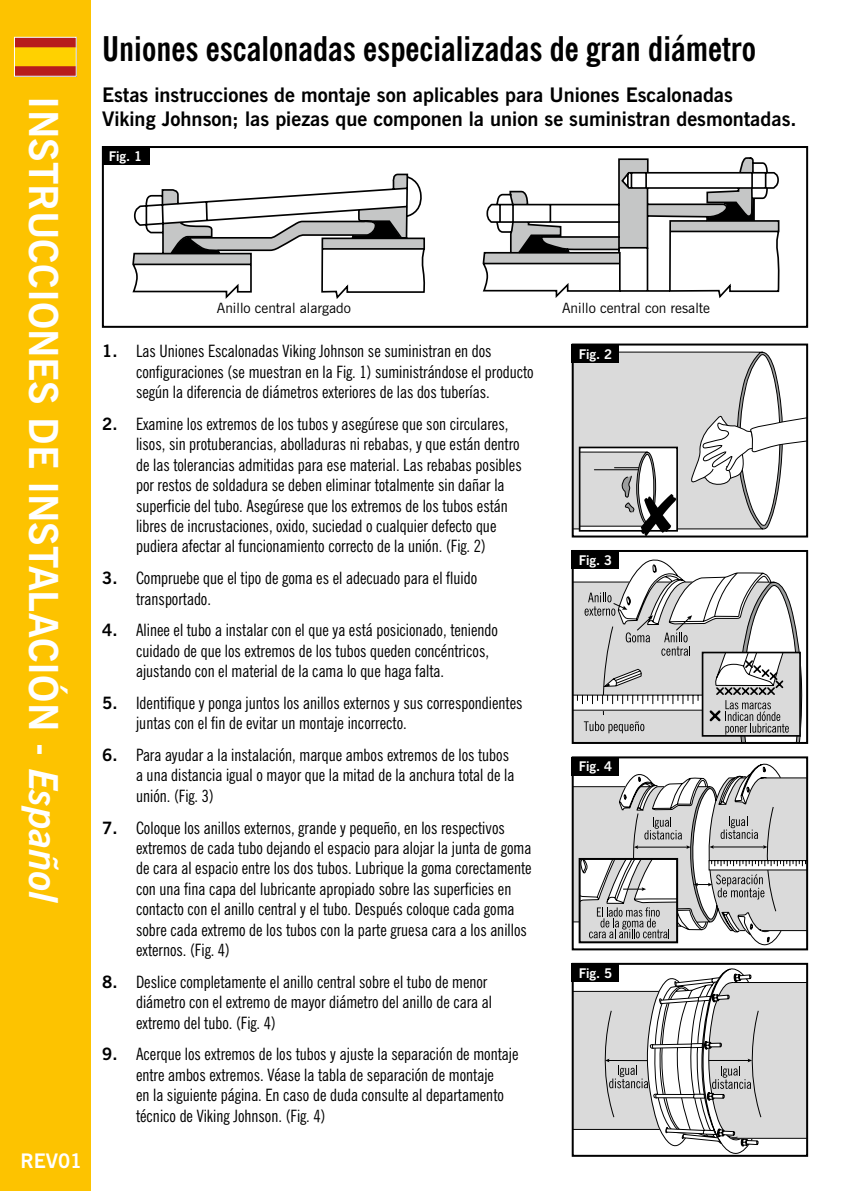
<style>
.page{position:relative;width:842px;height:1191px;background:#fff}
.page>*{position:absolute;margin:0;border:0;box-sizing:border-box;transform-origin:0 0}
.t1{font:700 40px "News Gothic BT";color:#fff}
.t2{font:700 condensed 34px "News Gothic BT";color:#000}
.t3{font:700 20px/24px "News Gothic BT";color:#000}
.t4{font:700 20px "News Gothic BT";color:#fff}
.t5{font:condensed 17px/20.4px "News Gothic BT";color:#000}
.t6{font:14.2px "News Gothic BT";color:#000}
.t7{font:700 13.4px "News Gothic BT";letter-spacing:-.01em;color:#fff}
.s1{font-style:italic}
.s2{font-weight:700;font-stretch:normal}
</style>
<div class="page">
<svg style="left:575px;top:968px;width:230px;height:185px"></svg>
<div style="left:572px;top:962px;width:236px;height:194px;border:2px solid #000"></div>
<div style="left:572px;top:963px;width:47px;height:19px;background:#000"></div>
<div style="left:572px;top:343px;width:236px;height:194px;border:2px solid #000"></div>
<div style="left:572px;top:344px;width:47px;height:18px;background:#000"></div>
<svg style="left:573px;top:352px;width:234px;height:184px"></svg>
<svg style="left:132px;top:157px;width:647px;height:142px"></svg>
<div style="left:102px;top:146px;width:706px;height:182px;border:2px solid #000"></div>
<div style="left:102px;top:146px;width:47px;height:19px;background:#000"></div>
<div style="left:572px;top:550px;width:236px;height:194px;border:2px solid #000"></div>
<div style="left:572px;top:550px;width:47px;height:19px;background:#000"></div>
<svg style="left:573px;top:559px;width:229px;height:184px"></svg>
<div style="left:702px;top:651px;width:99px;height:85px;border:2px solid #000"></div>
<div style="left:572px;top:756px;width:236px;height:194px;border:2px solid #000"></div>
<div style="left:572px;top:756px;width:47px;height:19px;background:#000"></div>
<svg style="left:573px;top:763px;width:234px;height:182px"></svg>
<div style="left:579px;top:858px;width:99px;height:85px;border:2px solid #000"></div>
<div style="left:0;top:0;width:91px;height:1191px;background:#fdc300"></div>
<div style="left:14px;top:37px;width:62px;height:39px;background:#ffd100"></div>
<div style="left:14px;top:37px;width:62px;height:10px;background:#b71c1c"></div>
<div style="left:14px;top:67px;width:62px;height:9px;background:#b71c1c"></div>
<div style="left:14px;top:37px;width:63px;height:40px;border:1px solid #fff"></div>
<h1 class="t1" style="left:68px;top:96px;width:808px;rotate:90deg">INSTRUCCIONES DE INSTALACIóN - <span class="s1">Español</span></h1>
<p class="t4" style="left:20px;top:1149px;width:63px">REV01</p>
<h2 class="t2" style="left:102px;top:28px;width:656px">Uniones escalonadas especializadas de gran diámetro</h2>
<p class="t3" style="left:102px;top:83px;width:696px">Estas instrucciones de montaje son aplicables para Uniones Escalonadas<br>Viking Johnson; las piezas que componen la union se suministran desmontadas.</p>
<p class="t7" style="left:109px;top:148px;width:35px">Fig. 1</p>
<p class="t6" style="left:217px;top:300px;width:136px">Anillo central alargado</p>
<p class="t6" style="left:562px;top:300px;width:149px">Anillo central con resalte</p>
<p class="t5" style="left:136px;top:341px;width:399px;text-indent:-34px"><span class="s2">1.</span> Las Uniones Escalonadas Viking Johnson se suministran en dos configuraciones (se muestran en la Fig. 1) suministrándose el producto según la diferencia de diámetros exteriores de las dos tuberías.</p>
<p class="t5" style="left:136px;top:413px;width:387px;text-indent:-34px"><span class="s2">2.</span> Examine los extremos de los tubos y asegúrese que son circulares, lisos, sin protuberancias, abolladuras ni rebabas, y que están dentro de las tolerancias admitidas para ese material. Las rebabas posibles por restos de soldadura se deben eliminar totalmente sin dañar la superficie del tubo. Asegúrese que los extremos de los tubos están libres de incrustaciones, oxido, suciedad o cualquier defecto que pudiera afectar al funcionamiento correcto de la unión. (Fig. 2)</p>
<p class="t5" style="left:136px;top:568px;width:343px;text-indent:-34px"><span class="s2">3.</span> Compruebe que el tipo de goma es el adecuado para el fluido transportado.</p>
<p class="t5" style="left:136px;top:620px;width:363px;text-indent:-34px"><span class="s2">4.</span> Alinee el tubo a instalar con el que ya está posicionado, teniendo cuidado de que los extremos de los tubos queden concéntricos, ajustando con el material de la cama lo que haga falta.</p>
<p class="t5" style="left:136px;top:692px;width:388px;text-indent:-34px"><span class="s2">5.</span> Identifique y ponga juntos los anillos externos y sus correspondientes juntas con el fin de evitar un montaje incorrecto.</p>
<p class="t5" style="left:136px;top:744px;width:380px;text-indent:-34px"><span class="s2">6.</span> Para ayudar a la instalación, marque ambos extremos de los tubos a una distancia igual o mayor que la mitad de la anchura total de la unión. (Fig. 3)</p>
<p class="t5" style="left:136px;top:817px;width:397px;text-indent:-34px"><span class="s2">7.</span> Coloque los anillos externos, grande y pequeño, en los respectivos extremos de cada tubo dejando el espacio para alojar la junta de goma de cara al espacio entre los dos tubos. Lubrique la goma corectamente con una fina capa del lubricante apropiado sobre las superficies en contacto con el anillo central y el tubo. Después coloque cada goma sobre cada extremo de los tubos con la parte gruesa cara a los anillos externos. (Fig. 4)</p>
<p class="t5" style="left:136px;top:971px;width:357px;text-indent:-34px"><span class="s2">8.</span> Deslice completamente el anillo central sobre el tubo de menor diámetro con el extremo de mayor diámetro del anillo de cara al extremo del tubo. (Fig. 4)</p>
<p class="t5" style="left:136px;top:1044px;width:384px;text-indent:-34px"><span class="s2">9.</span> Acerque los extremos de los tubos y ajuste la separación de montaje entre ambos extremos. Véase la tabla de separación de montaje<br>en la siguiente página. En caso de duda consulte al departamento técnico de Viking Johnson. (Fig. 4)</p>
<p class="t7" style="left:579px;top:345px;width:35px">Fig. 2</p>
<p class="t7" style="left:579px;top:552px;width:35px">Fig. 3</p>
<p class="t7" style="left:579px;top:758px;width:35px">Fig. 4</p>
<p class="t7" style="left:579px;top:965px;width:35px">Fig. 5</p>
</div>
